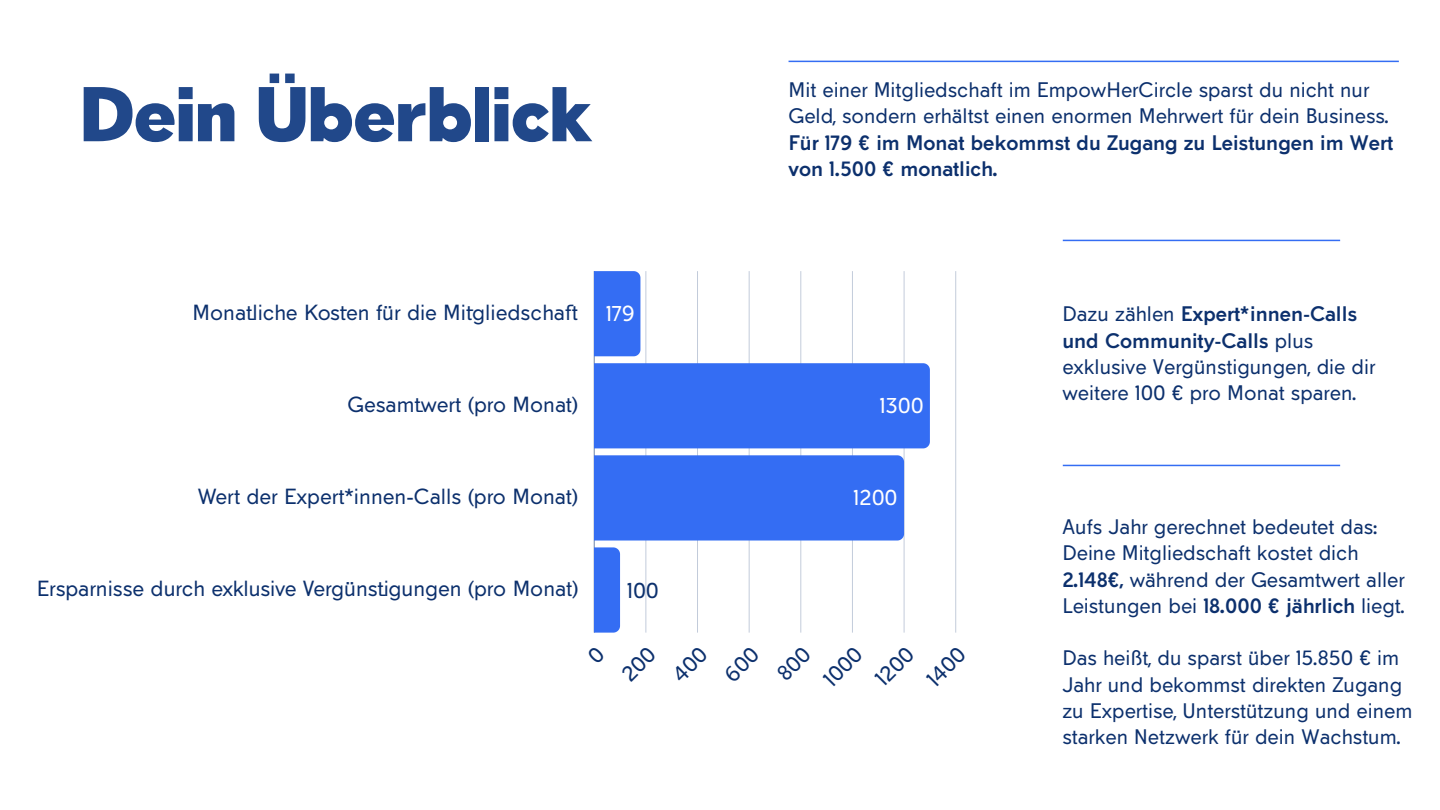
<style>
.page{position:relative;width:1440px;height:810px;background:#fff}
.page>*{position:absolute;margin:0;border:0;box-sizing:border-box;transform-origin:0 0}
.t1{font:900 70px "Tabarra Pro";color:#21488a}
.t2{font:19.8px "Tabarra Pro";color:#0c306d}
.t3{font:19.8px "Tabarra Pro";letter-spacing:-.005em;color:#fff}
.t4{font:19px/26.2px "Tabarra Pro";color:#0c306d}
.t5{font:700 19px/26.2px "Tabarra Pro";color:#0c306d}
.s1{font-weight:700}
</style>
<div class="page">
<hr style="left:594px;top:271px;width:1px;height:362px;background:#0c306d;opacity:.6">
<hr style="left:646px;top:271px;width:1px;height:362px;background:#e8ebf1">
<hr style="left:697px;top:271px;width:1px;height:362px;background:#c2cbda">
<hr style="left:749px;top:271px;width:1px;height:362px;background:#d6dce6">
<hr style="left:801px;top:271px;width:1px;height:362px;background:#eceff4">
<hr style="left:852px;top:271px;width:1px;height:362px;background:#c5cedc">
<hr style="left:904px;top:271px;width:1px;height:362px;background:#0c306d;opacity:.25">
<hr style="left:956px;top:271px;width:1px;height:362px;background:#f1f3f6">
<div style="left:594px;top:271px;width:46px;height:85px;background:#346df3"></div>
<div style="left:594px;top:363px;width:336px;height:85px;background:#346df3"></div>
<div style="left:594px;top:455px;width:310px;height:86px;background:#346df3"></div>
<div style="left:594px;top:547px;width:26px;height:86px;background:#346df3"></div>
<hr style="left:1063px;top:465px;width:277px;height:1px;background:#346df3">
<hr style="left:1063px;top:240px;width:277px;height:1px;background:#346df3">
<hr style="left:789px;top:61px;width:610px;height:1px;background:#346df3">
<h1 class="t1" style="left:81px;top:87px;width:515px">Dein Überblick</h1>
<p class="t4" style="left:789px;top:79px;width:602px">Mit einer Mitgliedschaft im EmpowHerCircle sparst du nicht nur<br>Geld, sondern erhältst einen enormen Mehrwert für dein Business.</p>
<p class="t5" style="left:789px;top:131px;width:606px">Für 179 € im Monat bekommst du Zugang zu Leistungen im Wert von 1.500 € monatlich.</p>
<p class="t2" style="left:192px;top:304px;width:387px">Monatliche Kosten für die Mitgliedschaft</p>
<p class="t2" style="left:348px;top:396px;width:232px">Gesamtwert (pro Monat)</p>
<p class="t3" style="left:606px;top:306px;width:31px">179</p>
<p class="t3" style="left:880px;top:398px;width:46px">1300</p>
<p class="t4" style="left:1062px;top:303px;width:315px">Dazu zählen <span class="s1">Expert*innen-Calls und Community-Calls</span> plus exklusive Vergünstigungen, die dir weitere 100 € pro Monat sparen.</p>
<p class="t2" style="left:198px;top:489px;width:382px">Wert der Expert*innen-Calls (pro Monat)</p>
<p class="t3" style="left:853px;top:490px;width:46px">1200</p>
<p class="t2" style="left:37px;top:581px;width:543px">Ersparnisse durch exklusive Vergünstigungen (pro Monat)</p>
<p class="t2" style="left:627px;top:582px;width:34px">100</p>
<p class="t2" style="left:822px;top:677px;width:47px;rotate:-45deg">1000</p>
<p class="t2" style="left:873px;top:677px;width:46px;rotate:-45deg">1200</p>
<p class="t2" style="left:925px;top:677px;width:46px;rotate:-45deg">1400</p>
<p class="t4" style="left:1062px;top:516px;width:344px">Aufs Jahr gerechnet bedeutet das:<br>Deine Mitgliedschaft kostet dich <span class="s1">2.148€,</span> während der Gesamtwert aller Leistungen bei <span class="s1">18.000 € jährlich</span> liegt.</p>
<p class="t4" style="left:1062px;top:647px;width:352px">Das heißt, du sparst über 15.850 € im Jahr und bekommst direkten Zugang zu Expertise, Unterstützung und einem starken Netzwerk für dein Wachstum.</p>
</div>
